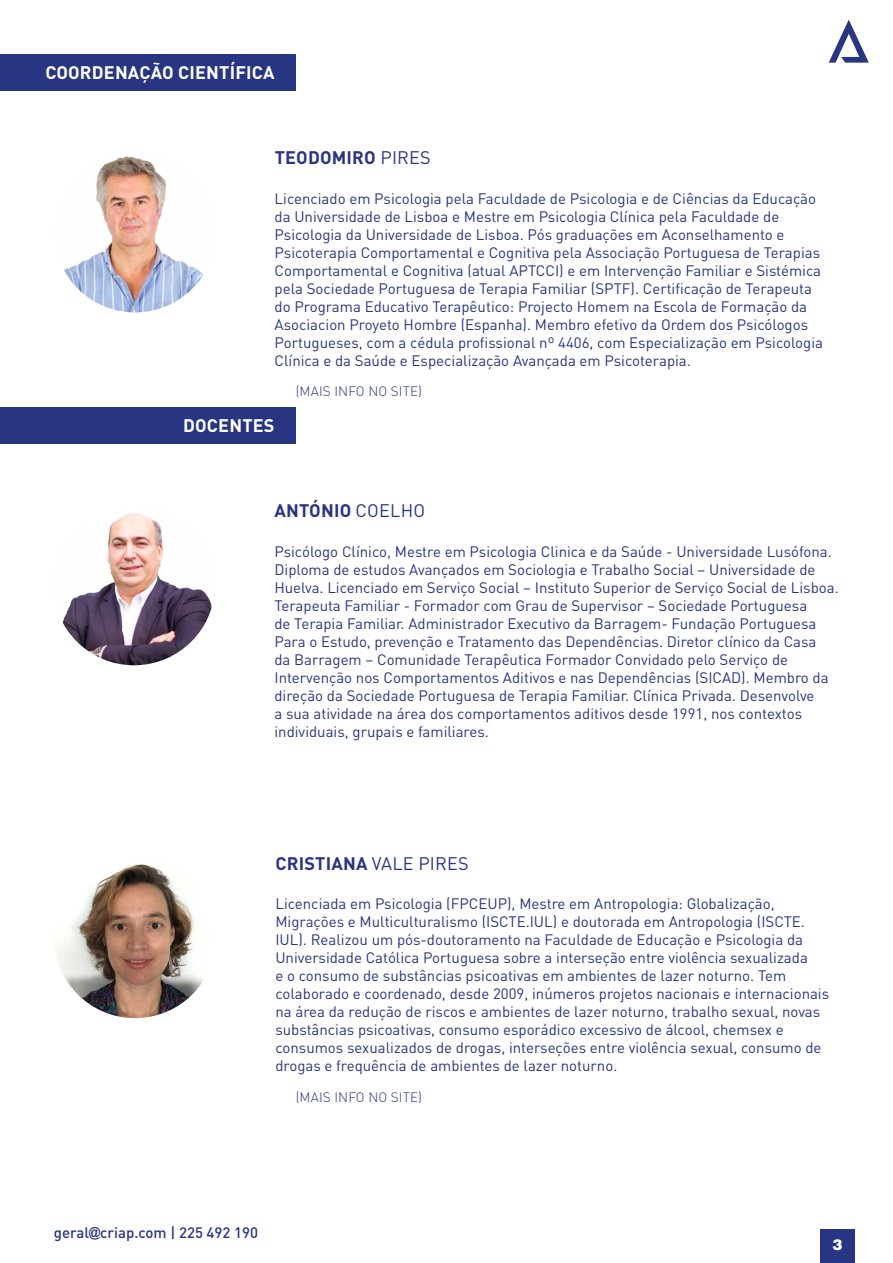
<style>
.page{position:relative;width:893px;height:1263px;background:#fff}
.page>*{position:absolute;margin:0;border:0;box-sizing:border-box;transform-origin:0 0}
.t1{font:700 18px "DIN Pro";letter-spacing:.01em;color:#283583}
.t2{font:700 18px "DIN Pro";letter-spacing:.01em;color:#fff}
.t3{font:15px/18px "DIN Pro";color:#283583}
.t4{font:500 15px "DIN Pro";color:#283583}
.t5{font:900 15px "Helvetica LT Std";color:#fff}
.t6{font:300 13.5px "DIN Pro";letter-spacing:.01em;color:#283583}
.s1{font-weight:400}
.s2{font-family:"Arial";font-weight:900}
</style>
<div class="page">
<div style="left:820px;top:1229px;width:35px;height:34px;background:#283583"></div>
<svg style="left:829px;top:20px;width:40px;height:43px"></svg>
<img style="left:53px;top:503px;width:162px;height:162px;border-radius:81px">
<img style="left:54px;top:150px;width:162px;height:162px;border-radius:81px">
<div style="left:0;top:54px;width:296px;height:37px;background:#283583"></div>
<img style="left:54px;top:856px;width:162px;height:162px;border-radius:81px">
<div style="left:0;top:407px;width:296px;height:36px;background:#283583"></div>
<p class="t2" style="left:46px;top:60px;width:230px">COORDENAÇÃO CIENTÍFICA</p>
<p class="t1" style="left:275px;top:145px;width:158px">TEODOMIRO <span class="s1">PIRES</span></p>
<p class="t3" style="left:275px;top:189px;width:550px">Licenciado em Psicologia pela Faculdade de Psicologia e de Ciências da Educação da Universidade de Lisboa e Mestre em Psicologia Clínica pela Faculdade de Psicologia da Universidade de Lisboa. Pós graduações em Aconselhamento e Psicoterapia Comportamental e Cognitiva pela Associação Portuguesa de Terapias Comportamental e Cognitiva (atual APTCCI) e em Intervenção Familiar e Sistémica pela Sociedade Portuguesa de Terapia Familiar (SPTF). Certificação de Terapeuta do Programa Educativo Terapêutico: Projecto Homem na Escola de Formação da Asociacion Proyeto Hombre (Espanha). Membro efetivo da Ordem dos Psicólogos Portugueses, com a cédula profissional nº 4406, com Especialização em Psicologia Clínica e da Saúde e Especialização Avançada em Psicoterapia.</p>
<p class="t2" style="left:183px;top:413px;width:93px">DOCENTES</p>
<p class="t6" style="left:296px;top:382px;width:128px">(MAIS INFO NO SITE)</p>
<p class="t1" style="left:275px;top:498px;width:152px">ANTÓNIO <span class="s1">COELHO</span></p>
<p class="t3" style="left:274px;top:542px;width:566px">Psicólogo Clínico, Mestre em Psicologia Clinica e da Saúde - Universidade Lusófona.<br>Diploma de estudos Avançados em Sociologia e Trabalho Social – Universidade de Huelva. Licenciado em Serviço Social – Instituto Superior de Serviço Social de Lisboa.<br>Terapeuta Familiar - Formador com Grau de Supervisor – Sociedade Portuguesa<br>de Terapia Familiar. Administrador Executivo da Barragem- Fundação Portuguesa Para o Estudo, prevenção e Tratamento das Dependências. Diretor clínico da Casa<br>da Barragem – Comunidade Terapêutica Formador Convidado pelo Serviço de Intervenção nos Comportamentos Aditivos e nas Dependências (SICAD). Membro da direção da Sociedade Portuguesa de Terapia Familiar. Clínica Privada. Desenvolve<br>a sua atividade na área dos comportamentos aditivos desde 1991, nos contextos individuais, grupais e familiares.</p>
<p class="t1" style="left:275px;top:851px;width:195px">CRISTIANA <span class="s1">VALE PIRES</span></p>
<p class="t3" style="left:275px;top:894px;width:555px">Licenciada em Psicologia (FPCEUP), Mestre em Antropologia: Globalização, Migrações e Multiculturalismo (ISCTE.IUL) e doutorada em Antropologia (ISCTE.<br>IUL). Realizou um pós-doutoramento na Faculdade de Educação e Psicologia da Universidade Católica Portuguesa sobre a interseção entre violência sexualizada<br>e o consumo de substâncias psicoativas em ambientes de lazer noturno. Tem colaborado e coordenado, desde 2009, inúmeros projetos nacionais e internacionais na área da redução de riscos e ambientes de lazer noturno, trabalho sexual, novas substâncias psicoativas, consumo esporádico excessivo de álcool, chemsex e consumos sexualizados de drogas, interseções entre violência sexual, consumo de drogas e frequência de ambientes de lazer noturno.</p>
<p class="t6" style="left:296px;top:1087px;width:128px">(MAIS INFO NO SITE)</p>
<p class="t4" style="left:54px;top:1222px;width:206px">geral<span class="s2">@</span>criap.com | 225 492 190</p>
<p class="t5" style="left:832px;top:1235px;width:12px">3</p>
</div>
